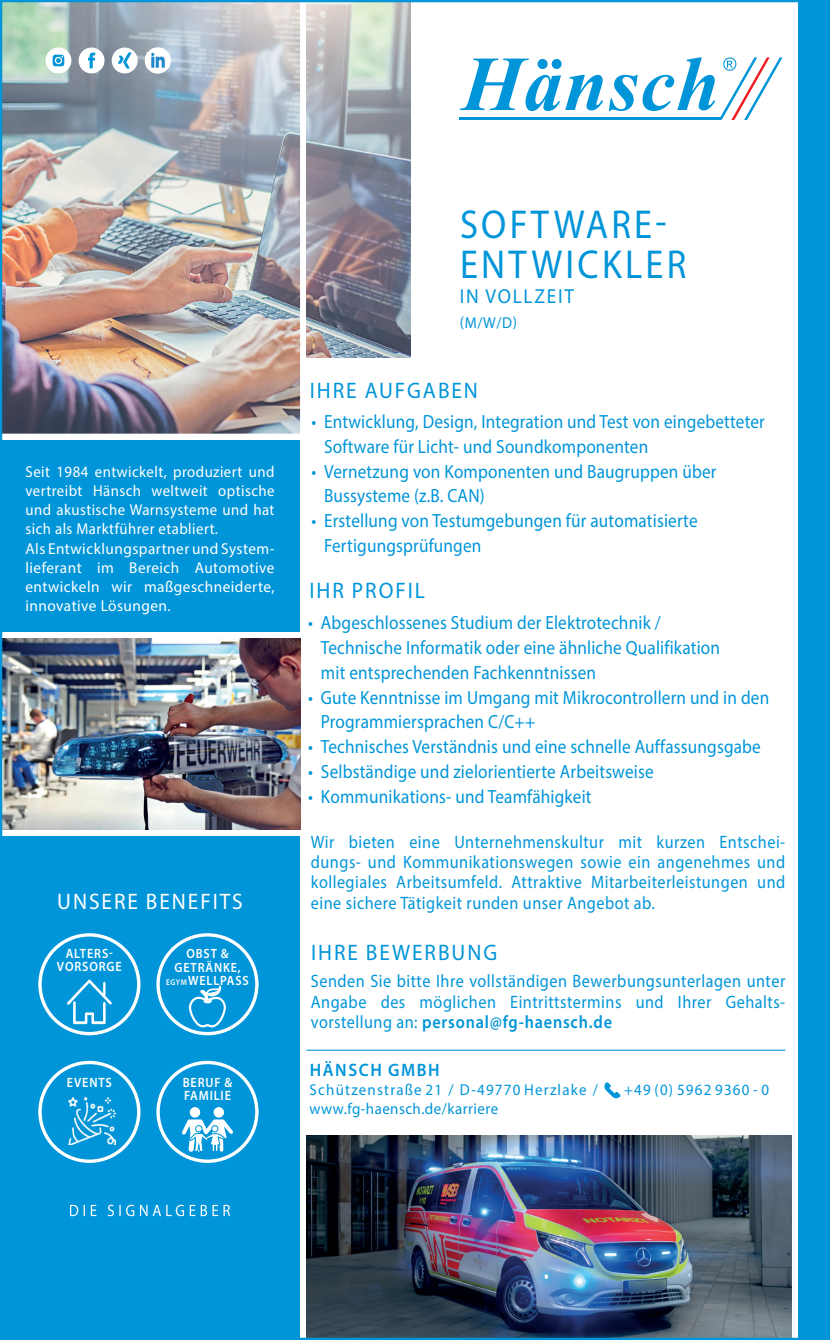
<style>
.page{position:relative;width:830px;height:1340px;background:#fff}
.page>*{position:absolute;margin:0;border:0;box-sizing:border-box;transform-origin:0 0}
.t1{font:40.5px/40.5px "Myriad Pro";letter-spacing:.09em;color:#0095d9;scale:.9 1}
.t2{font:22.5px "Myriad Pro";letter-spacing:.09em;color:#0095d9;scale:.95 1}
.t3{font:22.5px "Myriad Pro";letter-spacing:.09em;color:#fff;scale:.95 1}
.t4{font:20.25px "Myriad Pro";letter-spacing:.09em;color:#0095d9;scale:.95 1}
.t5{font:19.12px/24.8px "Myriad Pro";letter-spacing:.01em;color:#0095d9;scale:.9 1}
.t6{font:18px/20.2px "Myriad Pro";letter-spacing:.03em;color:#0095d9;text-align:justify;scale:.9 1}
.t7{font:600 18px "Myriad Pro";letter-spacing:.09em;color:#0095d9;scale:.95 1}
.t8{font:15.75px/19.1px "Myriad Pro";letter-spacing:.03em;color:#fff;scale:.94 1}
.t9{font:15.75px "Myriad Pro";letter-spacing:.08em;color:#0095d9;scale:.95 1}
.t10{font:15.75px "Myriad Pro";letter-spacing:.03em;color:#0095d9;scale:.95 1}
.t11{font:600 13.5px/13.5px "Myriad Pro";letter-spacing:.07em;color:#fff;scale:.9 1}
.s1{font-size:8.33px}
.s2{font-weight:600}
</style>
<div class="page">
<img style="left:3px;top:3px;width:297px;height:430px">
<div style="left:797px;top:0;width:32px;height:1339px;background:#0095d9"></div>
<svg style="left:459px;top:57px;width:323px;height:63px"></svg>
<div style="left:0;top:836px;width:300px;height:503px;background:#0095d9"></div>
<svg style="left:604px;top:1082px;width:16px;height:16px"></svg>
<hr style="left:306px;top:1049px;width:478px;height:1px;background:#0095d9">
<div style="left:0;top:440px;width:300px;height:191px;background:#0095d9"></div>
<img style="left:3px;top:638px;width:297px;height:191px">
<svg style="left:67px;top:979px;width:45px;height:45px"></svg>
<div style="left:38px;top:933px;width:102px;height:102px;border:3px solid #fff;border-radius:50%"></div>
<div style="left:156px;top:1060px;width:102px;height:102px;border:3px solid #fff;border-radius:50%"></div>
<div style="left:38px;top:1060px;width:102px;height:102px;border:3px solid #fff;border-radius:50%"></div>
<img style="left:69px;top:1097px;width:47px;height:47px">
<svg style="left:70px;top:1204px;width:160px;height:12px"></svg>
<img style="left:306px;top:1135px;width:485px;height:201px">
<div style="left:79px;top:48px;width:25px;height:25px;background:#fff;border-radius:50%"></div>
<svg style="left:88px;top:53px;width:7px;height:15px"></svg>
<div style="left:112px;top:48px;width:26px;height:25px;background:#fff;border-radius:50%"></div>
<svg style="left:118px;top:52px;width:13px;height:16px"></svg>
<div style="left:45px;top:48px;width:26px;height:25px;background:#fff;border-radius:50%"></div>
<svg style="left:53px;top:55px;width:11px;height:11px"></svg>
<div style="left:145px;top:48px;width:26px;height:25px;background:#fff;border-radius:50%"></div>
<img style="left:146px;top:49px;width:23px;height:23px">
<img style="left:306px;top:3px;width:104px;height:355px">
<div style="left:156px;top:933px;width:102px;height:102px;border:3px solid #fff;border-radius:50%"></div>
<svg style="left:181px;top:984px;width:52px;height:167px"></svg>
<p class="t8" style="left:26px;top:462px;width:266px">Seit 1984 entwickelt, produziert und vertreibt Hänsch weltweit optische und akustische Warnsysteme und hat sich als Marktführer etabliert.<br>Als Entwicklungspartner und System&shy;lieferant im Bereich Automotive entwickeln wir maßgeschneiderte, innovative Lösungen.</p>
<h1 class="t1" style="left:460px;top:203px;width:253px">SOFTWARE-<br>ENTWICKLER</h1>
<p class="t4" style="left:459px;top:284px;width:121px">IN VOLLZEIT</p>
<p class="t9" style="left:459px;top:313px;width:62px">(M/W/D)</p>
<p class="t2" style="left:310px;top:377px;width:178px">IHRE AUFGABEN</p>
<p class="t5" style="left:324px;top:409px;width:491px;text-indent:-13px">• Entwicklung, Design, Integration und Test von eingebetteter<br>Software für Licht- und Soundkomponenten</p>
<p class="t5" style="left:324px;top:458px;width:437px;text-indent:-13px">• Vernetzung von Komponenten und Baugruppen über<br>Bussysteme (z.B. CAN)</p>
<p class="t5" style="left:324px;top:508px;width:416px;text-indent:-13px">• Erstellung von Testumgebungen für automatisierte<br>Fertigungsprüfungen</p>
<p class="t2" style="left:309px;top:577px;width:123px">IHR PROFIL</p>
<p class="t5" style="left:321px;top:610px;width:445px;text-indent:-13px">• Abgeschlossenes Studium der Elektrotechnik /<br>Technische Informatik oder eine ähnliche Qualifikation mit entsprechenden Fachkenntnissen</p>
<p class="t5" style="left:321px;top:684px;width:499px;text-indent:-13px">• Gute Kenntnisse im Umgang mit Mikrocontrollern und in den<br>Programmiersprachen C/C++</p>
<p class="t5" style="left:308px;top:734px;width:504px">• Technisches Verständnis und eine schnelle Auffassungsgabe</p>
<p class="t5" style="left:308px;top:758px;width:385px">• Selbständige und zielorientierte Arbeitsweise</p>
<p class="t5" style="left:308px;top:783px;width:316px">• Kommunikations- und Teamfähigkeit</p>
<p class="t6" style="left:311px;top:831px;width:528px">Wir bieten eine Unternehmenskultur mit kurzen Entschei&shy;dungs- und Kommunikationswegen sowie ein angenehmes und kollegiales Arbeitsumfeld. Attraktive Mitarbeiterleistungen und</p>
<p class="t3" style="left:57px;top:887px;width:196px">UNSERE BENEFITS</p>
<p class="t6" style="left:311px;top:892px;width:383px">eine sichere Tätigkeit runden unser Angebot ab.</p>
<p class="t11" style="left:66px;top:946px;width:54px">ALTERS-</p>
<p class="t2" style="left:311px;top:939px;width:197px">IHRE BEWERBUNG</p>
<p class="t11" style="left:57px;top:959px;width:73px">VORSORGE</p>
<p class="t11" style="left:166px;top:946px;width:93px;text-align:center">OBST &amp;<br>GETRÄNKE,<br><span class="s1">EGYM</span>WELLPASS</p>
<p class="t6" style="left:311px;top:970px;width:528px">Senden Sie bitte Ihre vollständigen Bewerbungsunterlagen unter Angabe des möglichen Eintrittstermins und Ihrer Gehalts&shy;vorstellung an: <span class="s2">personal@fg-haensch.de</span></p>
<p class="t11" style="left:67px;top:1075px;width:51px">EVENTS</p>
<p class="t11" style="left:183px;top:1075px;width:56px">BERUF &amp;<br>FAMILIE</p>
<p class="t7" style="left:310px;top:1058px;width:138px">HÄNSCH GMBH</p>
<p class="t9" style="left:309px;top:1080px;width:305px">Schützenstraße 21 / D-49770 Herzlake /</p>
<p class="t9" style="left:624px;top:1080px;width:154px">+49 (0) 5962 9360 - 0</p>
<p class="t10" style="left:309px;top:1099px;width:200px">www.fg-haensch.de/karriere</p>
</div>
